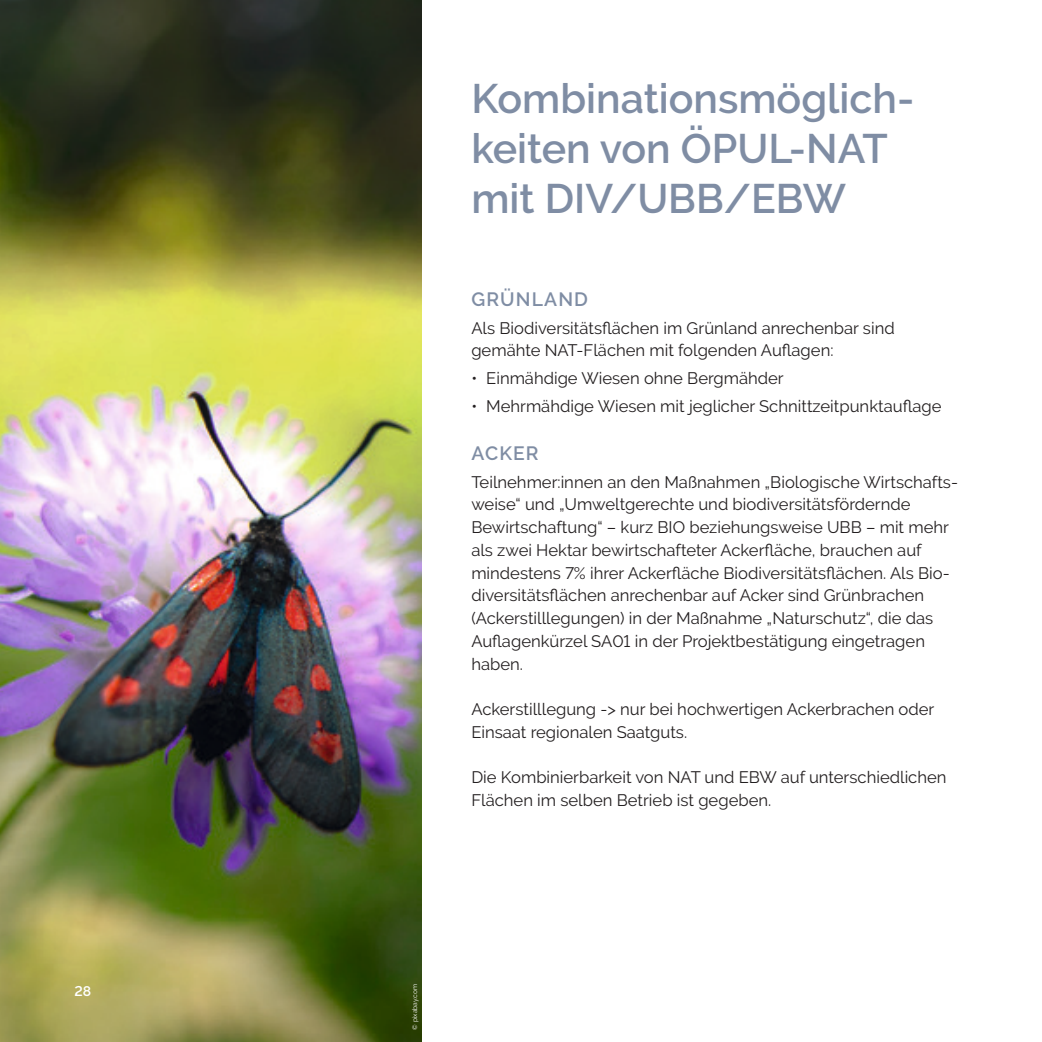
<style>
.page{position:relative;width:1042px;height:1042px;background:#fff}
.page>*{position:absolute;margin:0;border:0;box-sizing:border-box;transform-origin:0 0}
.t1{font:600 41.12px/49.9px "Raleway";color:#7f8da4}
.t2{font:600 19.25px "Raleway";letter-spacing:.06em;color:#7f8da4}
.t3{font:16.62px/22.8px "Raleway";color:#231f20}
.t4{font:600 14px "Raleway";color:#fff}
.t5{font:6.65px "Raleway";color:#fff}
</style>
<div class="page">
<img style="left:0;top:0;width:422px;height:1042px">
<hr style="left:1041px;top:0;width:1px;height:1042px;background:#e5e1dc">
<p class="t4" style="left:74px;top:982px;width:18px">28</p>
<h1 class="t1" style="left:471px;top:74px;width:444px">Kombinationsmöglich&shy;keiten von ÖPUL-NAT mit DIV/UBB/EBW</h1>
<p class="t2" style="left:471px;top:288px;width:118px">GRÜNLAND</p>
<p class="t3" style="left:471px;top:316px;width:425px">Als Biodiversitätsflächen im Grünland anrechenbar sind gemähte NAT-Flächen mit folgenden Auflagen:</p>
<p class="t3" style="left:471px;top:367px;width:314px">• Einmähdige Wiesen ohne Bergmähder</p>
<p class="t3" style="left:471px;top:394px;width:471px">• Mehrmähdige Wiesen mit jeglicher Schnittzeitpunktauflage</p>
<p class="t2" style="left:471px;top:442px;width:69px">ACKER</p>
<p class="t3" style="left:471px;top:470px;width:488px">Teilnehmer:innen an den Maßnahmen „Biologische Wirtschafts&shy;weise“ und „Umweltgerechte und biodiversitätsfördernde Bewirtschaftung“ – kurz BIO beziehungsweise UBB – mit mehr als zwei Hektar bewirtschafteter Ackerfläche, brauchen auf mindestens 7% ihrer Ackerfläche Biodiversitätsflächen. Als Bio&shy;diversitätsflächen anrechenbar auf Acker sind Grünbrachen (Ackerstilllegungen) in der Maßnahme „Naturschutz“, die das Auflagenkürzel SA01 in der Projektbestätigung eingetragen haben.</p>
<p class="t3" style="left:471px;top:698px;width:464px">Ackerstilllegung -&gt; nur bei hochwertigen Ackerbrachen oder<br>Einsaat regionalen Saatguts.</p>
<p class="t3" style="left:471px;top:766px;width:477px">Die Kombinierbarkeit von NAT und EBW auf unterschiedlichen<br>Flächen im selben Betrieb ist gegeben.</p>
<p class="t5" style="left:411px;top:1029px;width:47px;rotate:-90deg">© pixabay.com</p>
</div>
